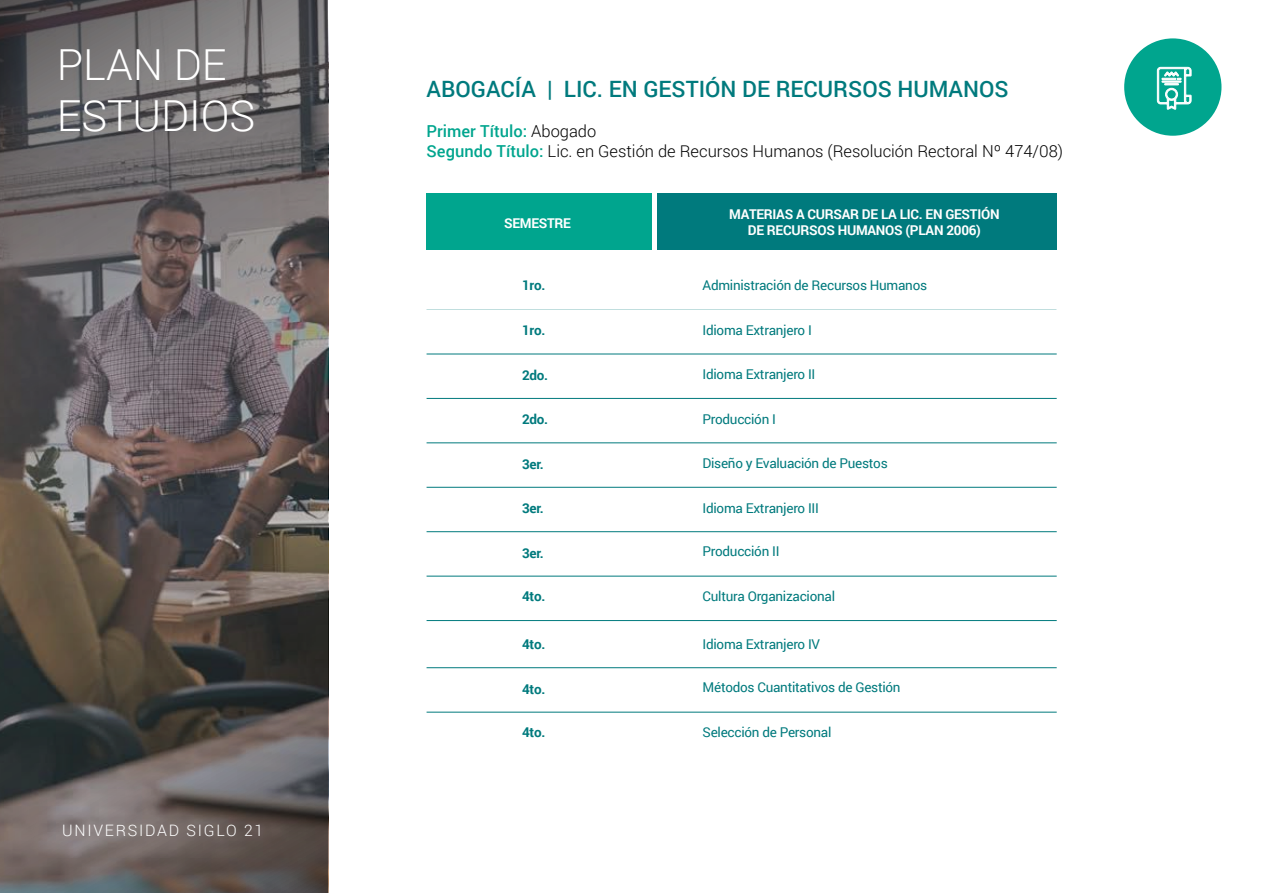
<style>
.page{position:relative;width:1263px;height:893px;background:#fff}
.page>*{position:absolute;margin:0;border:0;box-sizing:border-box;transform-origin:0 0}
.t1{font:300 42.75px/51.3px "Roboto";color:#fff}
.t2{font:500 22.5px "Roboto";color:#007a7d}
.t3{font:300 16.5px/19.8px "Roboto";color:#000}
.t4{font:300 15.75px "Roboto";letter-spacing:.115em;color:#fff}
.t5{font:13.5px "Roboto";letter-spacing:-.02em;color:#007a7d}
.t6{font:700 13.5px/16.5px "Roboto";letter-spacing:-.02em;color:#fff;text-align:center}
.t7{font:700 13.5px "Roboto";letter-spacing:-.02em;color:#007a7d}
.s1{font-weight:500;color:#00a58e}
</style>
<div class="page">
<svg style="left:0;top:0;width:328px;height:893px;background:#625c5a"></svg>
<div style="left:427px;top:193px;width:225px;height:57px;background:#00a58e"></div>
<div style="left:657px;top:193px;width:400px;height:57px;background:#007a7d"></div>
<div style="left:1124px;top:38px;width:97px;height:98px;background:#00a58e;border-radius:50%"></div>
<svg style="left:1156px;top:67px;width:36px;height:43px"></svg>
<h1 class="t1" style="left:57px;top:38px;width:200px">PLAN DE<br>ESTUDIOS</h1>
<p class="t4" style="left:62px;top:820px;width:203px">UNIVERSIDAD SIGLO 21</p>
<h2 class="t2" style="left:427px;top:73px;width:583px">ABOGACÍA | LIC. EN GESTIÓN DE RECURSOS HUMANOS</h2>
<p class="t3" style="left:427px;top:120px;width:638px"><span class="s1">Primer Título:</span> Abogado<br><span class="s1">Segundo Título:</span> Lic. en Gestión de Recursos Humanos (Resolución Rectoral Nº 474/08)</p>
<p class="t6" style="left:504px;top:214px;width:68px">SEMESTRE</p>
<p class="t6" style="left:729px;top:205px;width:272px">MATERIAS A CURSAR DE LA LIC. EN GESTIÓN<br>DE RECURSOS HUMANOS (PLAN 2006)</p>
<p class="t7" style="left:522px;top:276px;width:25px">1ro.</p>
<p class="t7" style="left:522px;top:321px;width:25px">1ro.</p>
<p class="t7" style="left:522px;top:366px;width:28px">2do.</p>
<p class="t7" style="left:522px;top:410px;width:28px">2do.</p>
<p class="t7" style="left:522px;top:455px;width:23px">3er.</p>
<p class="t7" style="left:522px;top:499px;width:23px">3er.</p>
<p class="t7" style="left:522px;top:544px;width:23px">3er.</p>
<p class="t7" style="left:522px;top:587px;width:25px">4to.</p>
<p class="t7" style="left:522px;top:635px;width:25px">4to.</p>
<p class="t7" style="left:522px;top:680px;width:25px">4to.</p>
<p class="t7" style="left:522px;top:723px;width:25px">4to.</p>
<p class="t5" style="left:702px;top:276px;width:226px">Administración de Recursos Humanos</p>
<p class="t5" style="left:702px;top:321px;width:111px">Idioma Extranjero I</p>
<p class="t5" style="left:702px;top:365px;width:114px">Idioma Extranjero II</p>
<p class="t5" style="left:702px;top:410px;width:75px">Producción I</p>
<p class="t5" style="left:702px;top:454px;width:187px">Diseño y Evaluación de Puestos</p>
<p class="t5" style="left:702px;top:499px;width:118px">Idioma Extranjero III</p>
<p class="t5" style="left:702px;top:542px;width:78px">Producción II</p>
<p class="t5" style="left:702px;top:587px;width:134px">Cultura Organizacional</p>
<p class="t5" style="left:702px;top:635px;width:119px">Idioma Extranjero IV</p>
<p class="t5" style="left:702px;top:678px;width:200px">Métodos Cuantitativos de Gestión</p>
<p class="t5" style="left:702px;top:723px;width:130px">Selección de Personal</p>
</div>
